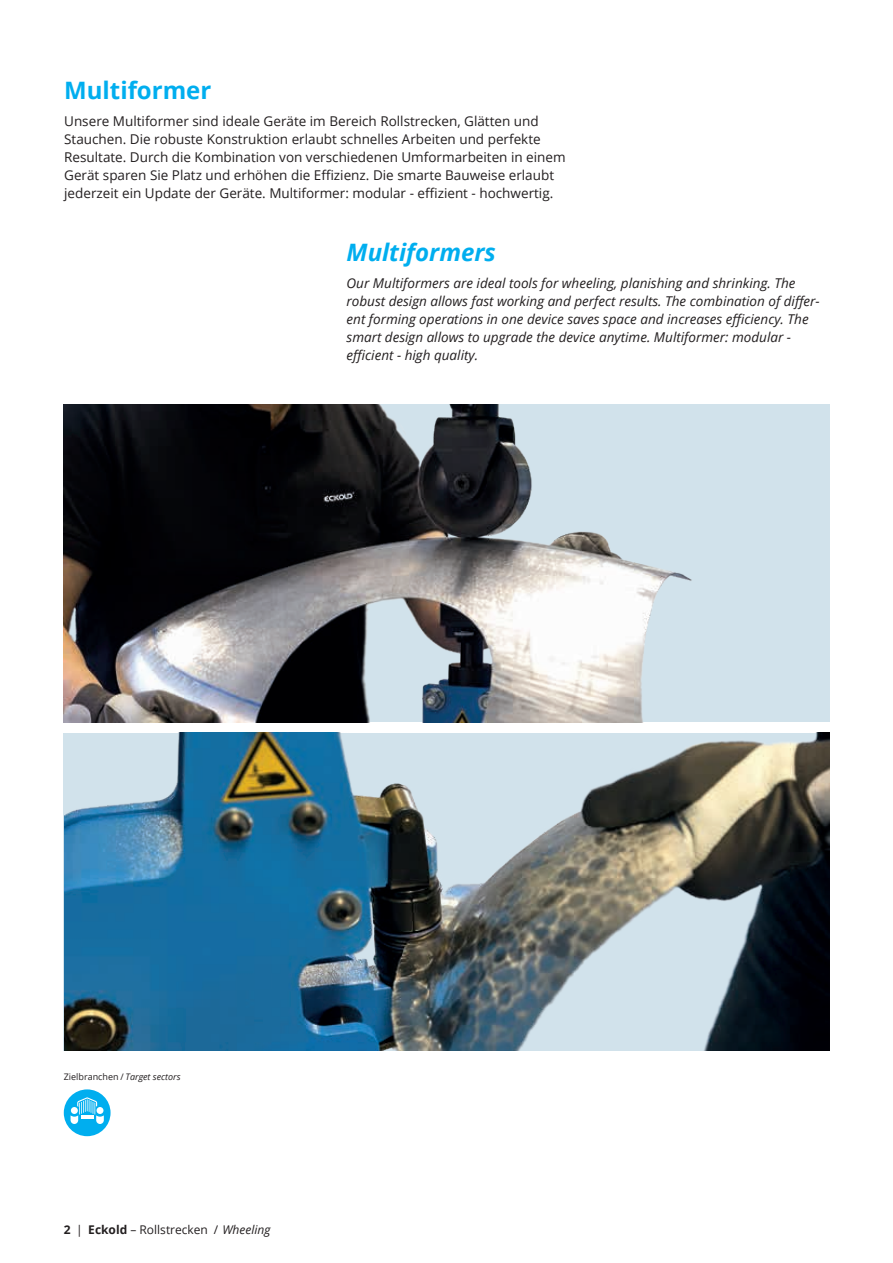
<style>
.page{position:relative;width:893px;height:1263px;background:#fff}
.page>*{position:absolute;margin:0;border:0;box-sizing:border-box;transform-origin:0 0}
.t1{font:italic 700 24px "Open Sans";color:#00aeef}
.t2{font:700 24px "Open Sans";color:#00aeef}
.t3{font:13.5px/18px "Open Sans";color:#231f20}
.t4{font:italic 13.5px/18px "Open Sans";color:#231f20}
.t5{font:12px "Open Sans";color:#231f20}
.t6{font:9px "Open Sans";color:#231f20}
.s1{font-style:italic}
.s2{font-weight:700}
</style>
<div class="page">
<div style="left:64px;top:1089px;width:47px;height:47px;background:#00aeef;border-radius:50%"></div>
<svg style="left:71px;top:1097px;width:33px;height:27px"></svg>
<hr style="left:81px;top:1115px;width:12px;height:4px;background:#fff">
<img style="left:64px;top:405px;width:755px;height:317px">
<img style="left:64px;top:733px;width:765px;height:317px">
<h1 class="t2" style="left:64px;top:74px;width:149px">Multiformer</h1>
<p class="t3" style="left:64px;top:112px;width:503px">Unsere Multiformer sind ideale Geräte im Bereich Rollstrecken, Glätten und Stauchen. Die robuste Konstruktion erlaubt schnelles Arbeiten und perfekte Resultate. Durch die Kombination von verschiedenen Umformarbeiten in einem Gerät sparen Sie Platz und erhöhen die Effizienz. Die smarte Bauweise erlaubt jederzeit ein Update der Geräte. Multiformer: modular - effizient - hochwertig.</p>
<h1 class="t1" style="left:347px;top:236px;width:151px">Multiformers</h1>
<p class="t4" style="left:347px;top:274px;width:475px">Our Multiformers are ideal tools for wheeling, planishing and shrinking. The robust design allows fast working and perfect results. The combination of differ&shy;ent forming operations in one device saves space and increases efficiency. The smart design allows to upgrade the device anytime. Multiformer: modular - efficient - high quality.</p>
<p class="t6" style="left:64px;top:1071px;width:118px">Zielbranchen / <span class="s1">Target sectors</span></p>
<p class="t5" style="left:64px;top:1221px;width:208px"><span class="s2">2</span> | <span class="s2">Eckold</span> – Rollstrecken / <span class="s1">Wheeling</span></p>
</div>
